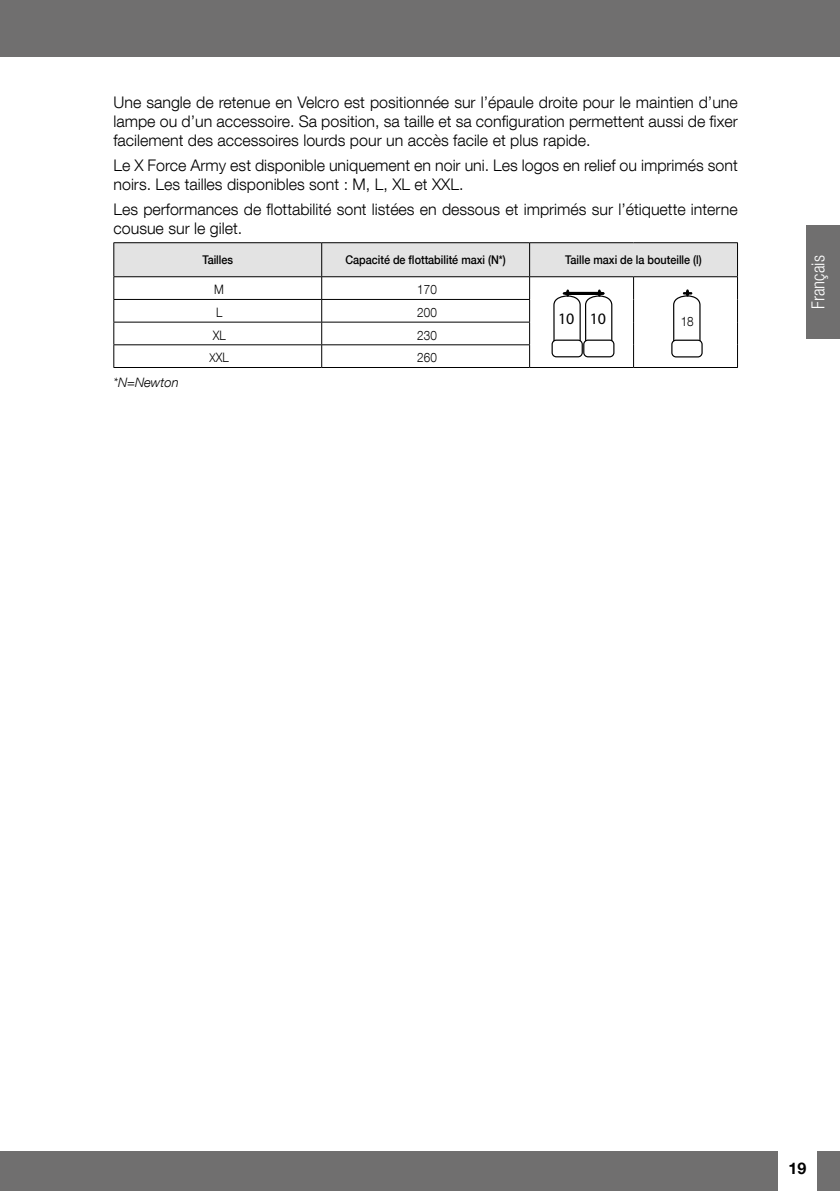
<style>
.page{position:relative;width:840px;height:1191px;background:#fff}
.page>*{position:absolute;margin:0;border:0;box-sizing:border-box;transform-origin:0 0}
.t1{font:300 condensed 18px "Helvetica Neue LT Com";color:#fff}
.t2{font:300 16px/19.2px "Helvetica Neue LT Com";color:#000}
.t3{font:16px "Myriad";color:#000}
.t4{font:700 16px "Helvetica Neue LT Com";color:#000}
.t5{font:300 13px "Helvetica Neue LT Com";color:#000;scale:.9 1}
.t6{font:italic 300 13px "Helvetica Neue LT Com";color:#000}
.t7{font:500 12px "Helvetica Neue LT Com";color:#000;scale:.9 1}
.s1{font-size:12px}
</style>
<div class="page">
<div style="left:0;top:0;width:839px;height:57px;background:#706f6f"></div>
<div style="left:0;top:1151px;width:777px;height:40px;background:#706f6f"></div>
<div style="left:816px;top:1151px;width:23px;height:40px;background:#706f6f"></div>
<div style="left:805px;top:225px;width:34px;height:114px;background:#706f6f"></div>
<hr style="left:113px;top:242px;width:208px;height:1px;background:#000">
<hr style="left:321px;top:242px;width:208px;height:1px;background:#000">
<hr style="left:529px;top:242px;width:104px;height:1px;background:#000">
<hr style="left:633px;top:242px;width:104px;height:1px;background:#000">
<hr style="left:113px;top:367px;width:208px;height:1px;background:#000">
<hr style="left:321px;top:367px;width:208px;height:1px;background:#000">
<hr style="left:529px;top:367px;width:104px;height:1px;background:#000">
<hr style="left:633px;top:367px;width:104px;height:1px;background:#000">
<svg style="left:113px;top:243px;width:624px;height:124px"></svg>
<p class="t2" style="left:113px;top:92px;width:625px;text-align:justify">Une sangle de retenue en Velcro est positionnée sur l’épaule droite pour le maintien d’une lampe ou d’un accessoire. Sa position, sa taille et sa configuration permettent aussi de fixer facilement des accessoires lourds pour un accès facile et plus rapide.</p>
<p class="t2" style="left:113px;top:155px;width:625px">Le X Force Army est disponible uniquement en noir uni. Les logos en relief ou imprimés sont noirs. Les tailles disponibles sont : M, L, XL et XXL.</p>
<p class="t2" style="left:113px;top:200px;width:625px">Les performances de flottabilité sont listées en dessous et imprimés sur l’étiquette interne cousue sur le gilet.</p>
<p class="t7" style="left:202px;top:252px;width:36px">Tailles</p>
<p class="t7" style="left:345px;top:252px;width:180px">Capacité de flottabilité maxi (N*)</p>
<p class="t7" style="left:565px;top:252px;width:153px">Taille maxi de la bouteille (l)</p>
<p class="t5" style="left:214px;top:281px;width:12px">M</p>
<p class="t5" style="left:417px;top:281px;width:23px">170</p>
<p class="t3" style="left:557px;top:311px;width:50px">10 10</p>
<p class="t5" style="left:680px;top:313px;width:16px">18</p>
<p class="t5" style="left:216px;top:304px;width:8px">L</p>
<p class="t5" style="left:417px;top:304px;width:23px">200</p>
<p class="t5" style="left:212px;top:327px;width:16px">XL</p>
<p class="t5" style="left:417px;top:327px;width:23px">230</p>
<p class="t5" style="left:209px;top:350px;width:23px"><span class="s1">X</span>XL</p>
<p class="t5" style="left:417px;top:350px;width:23px">260</p>
<p class="t6" style="left:113px;top:374px;width:67px">*N=Newton</p>
<p class="t1" style="left:807px;top:309px;width:55px;rotate:-90deg">Français</p>
<p class="t4" style="left:788px;top:1158px;width:19px">19</p>
</div>
